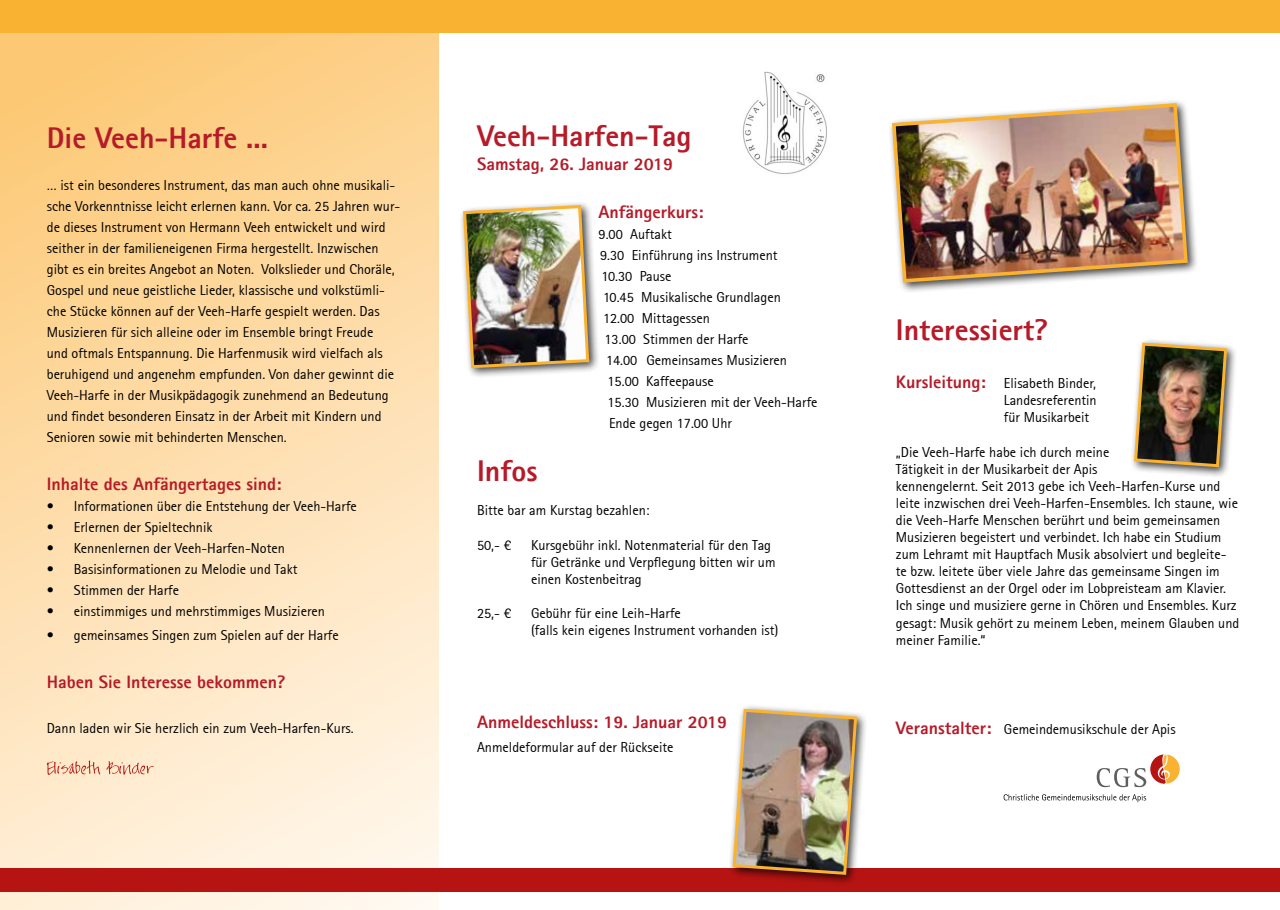
<style>
.page{position:relative;width:1280px;height:910px;background:#fff}
.page>*{position:absolute;margin:0;border:0;box-sizing:border-box;transform-origin:0 0}
.t1{font:800 30px "Agfa Rotis Sans Serif";color:#b51b28}
.t2{font:800 18px "Agfa Rotis Sans Serif";color:#b51b28}
.t3{font:14.25px/17.1px "Agfa Rotis Sans Serif";color:#000}
.s1{font-weight:800;font-size:18px;color:#b51b28}
</style>
<div class="page">
<svg style="left:0;top:33px;width:438px;height:877px;background:#fddeae"></svg>
<div style="left:0;top:0;width:1280px;height:33px;background:#f9b232"></div>
<div style="left:0;top:869px;width:1280px;height:23px;background:#b61412"></div>
<svg style="left:47px;top:761px;width:107px;height:14px"></svg>
<div style="left:458px;top:200px;width:142px;height:179px;background:#000;opacity:.75"></div>
<img style="left:461px;top:203px;width:130px;height:167px">
<div style="left:728px;top:704px;width:140px;height:181px;background:#000;opacity:.75"></div>
<img style="left:731px;top:707px;width:128px;height:169px">
<img style="left:743px;top:71px;width:84px;height:103px">
<div style="left:887px;top:98px;width:311px;height:195px;background:#000;opacity:.75"></div>
<img style="left:890px;top:101px;width:300px;height:184px">
<div style="left:1129px;top:338px;width:109px;height:140px;background:#000;opacity:.75"></div>
<img style="left:1132px;top:341px;width:97px;height:128px">
<svg style="left:1097px;top:754px;width:83px;height:33px"></svg>
<svg style="left:1004px;top:794px;width:142px;height:8px"></svg>
<h1 class="t1" style="left:47px;top:119px;width:223px">Die Veeh-Harfe ...</h1>
<p class="t3" style="left:47px;top:175px;width:355px;line-height:21px">… ist ein besonderes Instrument, das man auch ohne musikali&shy;sche Vorkenntnisse leicht erlernen kann. Vor ca. 25 Jahren wur&shy;de dieses Instrument von Hermann Veeh entwickelt und wird seither in der familieneigenen Firma hergestellt. Inzwischen gibt es ein breites Angebot an Noten. Volkslieder und Choräle, Gospel und neue geistliche Lieder, klassische und volkstümli&shy;che Stücke können auf der Veeh-Harfe gespielt werden. Das Musizieren für sich alleine oder im Ensemble bringt Freude<br>und oftmals Entspannung. Die Harfenmusik wird vielfach als beruhigend und angenehm empfunden. Von daher gewinnt die Veeh-Harfe in der Musikpädagogik zunehmend an Bedeutung und findet besonderen Einsatz in der Arbeit mit Kindern und Senioren sowie mit behinderten Menschen.</p>
<p class="t2" style="left:47px;top:473px;width:236px">Inhalte des Anfängertages sind:</p>
<p class="t3" style="left:47px;top:498px;width:312px">• Informationen über die Entstehung der Veeh-Harfe</p>
<p class="t3" style="left:47px;top:519px;width:167px">• Erlernen der Spieltechnik</p>
<p class="t3" style="left:47px;top:540px;width:240px">• Kennenlernen der Veeh-Harfen-Noten</p>
<p class="t3" style="left:47px;top:561px;width:252px">• Basisinformationen zu Melodie und Takt</p>
<p class="t3" style="left:47px;top:582px;width:134px">• Stimmen der Harfe</p>
<p class="t3" style="left:47px;top:603px;width:280px">• einstimmiges und mehrstimmiges Musizieren</p>
<p class="t3" style="left:47px;top:627px;width:293px">• gemeinsames Singen zum Spielen auf der Harfe</p>
<p class="t2" style="left:47px;top:671px;width:240px">Haben Sie Interesse bekommen?</p>
<p class="t3" style="left:47px;top:720px;width:308px">Dann laden wir Sie herzlich ein zum Veeh-Harfen-Kurs.</p>
<h1 class="t1" style="left:477px;top:117px;width:216px">Veeh-Harfen-Tag</h1>
<p class="t2" style="left:477px;top:153px;width:198px">Samstag, 26. Januar 2019</p>
<p class="t2" style="left:598px;top:201px;width:106px">Anfängerkurs:</p>
<p class="t3" style="left:598px;top:226px;width:75px">9.00 Auftakt</p>
<p class="t3" style="left:600px;top:247px;width:179px">9.30 Einführung ins Instrument</p>
<p class="t3" style="left:601px;top:268px;width:71px">10.30 Pause</p>
<p class="t3" style="left:603px;top:289px;width:179px">10.45 Musikalische Grundlagen</p>
<p class="t3" style="left:603px;top:310px;width:108px">12.00 Mittagessen</p>
<p class="t3" style="left:604px;top:331px;width:146px">13.00 Stimmen der Harfe</p>
<p class="t3" style="left:606px;top:352px;width:183px">14.00 Gemeinsames Musizieren</p>
<p class="t3" style="left:607px;top:373px;width:108px">15.00 Kaffeepause</p>
<p class="t3" style="left:607px;top:394px;width:211px">15.30 Musizieren mit der Veeh-Harfe</p>
<p class="t3" style="left:609px;top:415px;width:124px">Ende gegen 17.00 Uhr</p>
<h1 class="t1" style="left:477px;top:452px;width:62px">Infos</h1>
<p class="t3" style="left:477px;top:502px;width:174px">Bitte bar am Kurstag bezahlen:</p>
<p class="t3" style="left:477px;top:536px;width:36px">50,- €</p>
<p class="t3" style="left:531px;top:536px;width:246px">Kursgebühr inkl. Notenmaterial für den Tag für Getränke und Verpflegung bitten wir um einen Kostenbeitrag</p>
<p class="t3" style="left:477px;top:605px;width:36px">25,- €</p>
<p class="t3" style="left:531px;top:605px;width:249px">Gebühr für eine Leih-Harfe<br>(falls kein eigenes Instrument vorhanden ist)</p>
<p class="t2" style="left:477px;top:710px;width:252px">Anmeldeschluss: 19. Januar 2019</p>
<p class="t3" style="left:477px;top:738px;width:198px">Anmeldeformular auf der Rückseite</p>
<h1 class="t1" style="left:896px;top:311px;width:154px">Interessiert?</h1>
<p class="t3" style="left:1004px;top:375px;width:94px;text-align:justify;text-indent:-108px"><span class="s1">Kursleitung:</span> Elisabeth Binder, Landesreferentin für Musikarbeit</p>
<p class="t3" style="left:896px;top:443px;width:345px">„Die Veeh-Harfe habe ich durch meine<br>Tätigkeit in der Musikarbeit der Apis<br>kennengelernt. Seit 2013 gebe ich Veeh-Harfen-Kurse und leite inzwischen drei Veeh-Harfen-Ensembles. Ich staune, wie die Veeh-Harfe Menschen berührt und beim gemeinsamen Musizieren begeistert und verbindet. Ich habe ein Studium zum Lehramt mit Hauptfach Musik absolviert und begleite&shy;te bzw. leitete über viele Jahre das gemeinsame Singen im Gottesdienst an der Orgel oder im Lobpreisteam am Klavier.<br>Ich singe und musiziere gerne in Chören und Ensembles. Kurz gesagt: Musik gehört zu meinem Leben, meinem Glauben und meiner Familie.“</p>
<p class="t3" style="left:896px;top:720px;width:281px"><span class="s1">Veranstalter:</span> Gemeindemusikschule der Apis</p>
</div>
